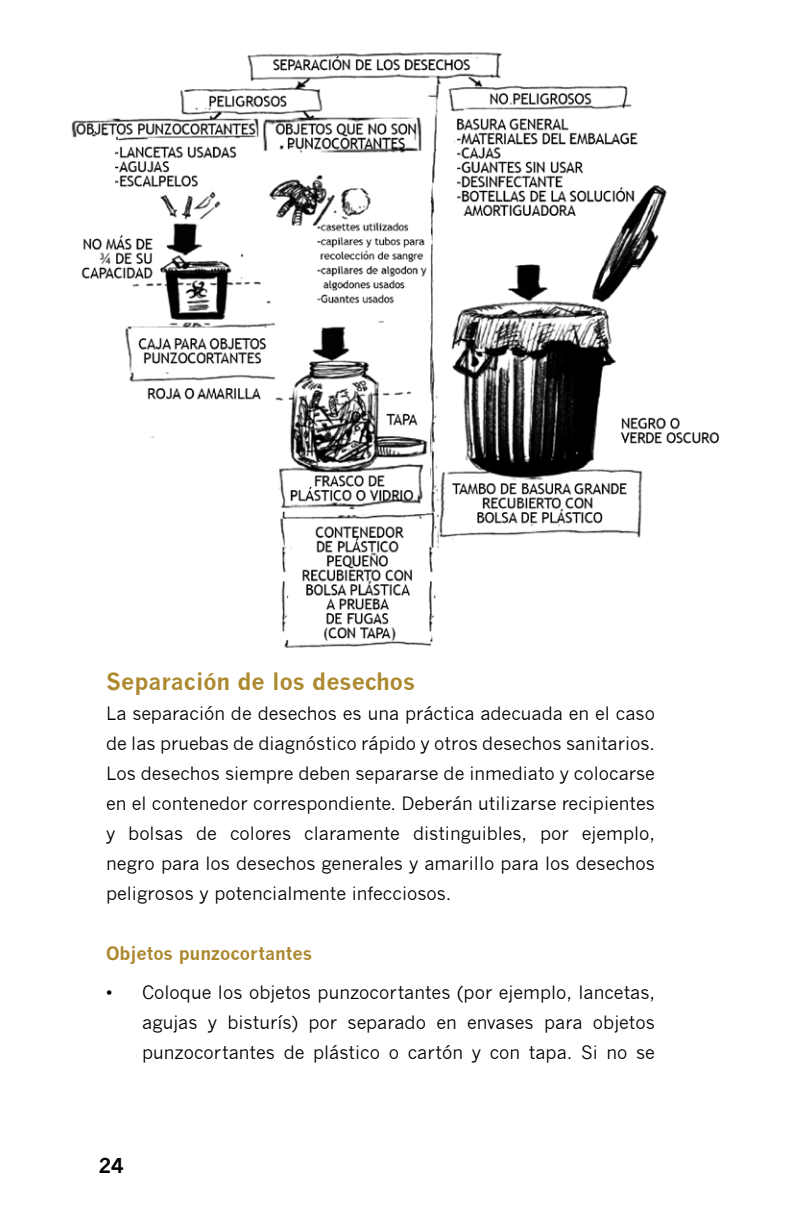
<style>
.page{position:relative;width:792px;height:1224px;background:#fff}
.page>*{position:absolute;margin:0;border:0;box-sizing:border-box;transform-origin:0 0}
.t1{font:700 23px "News Gothic";color:#ac882e}
.t2{font:700 20px "News Gothic";color:#000}
.t3{font:18px/30px "News Gothic";color:#000;text-align:justify}
.t4{font:700 18px "News Gothic";color:#ac882e}
</style>
<div class="page">
<img style="left:71px;top:52px;width:649px;height:596px">
<p class="t1" style="left:106px;top:667px;width:311px">Separación de los desechos</p>
<p class="t3" style="left:106px;top:699px;width:551px">La separación de desechos es una práctica adecuada en el caso de las pruebas de diagnóstico rápido y otros desechos sanitarios.<br>Los desechos siempre deben separarse de inmediato y colocarse en el contenedor correspondiente. Deberán utilizarse recipientes y bolsas de colores claramente distinguibles, por ejemplo, negro para los desechos generales y amarillo para los desechos peligrosos y potencialmente infecciosos.</p>
<p class="t4" style="left:106px;top:942px;width:208px">Objetos punzocortantes</p>
<p class="t3" style="left:142px;top:978px;width:514px;text-indent:-36px">• Coloque los objetos punzocortantes (por ejemplo, lancetas, agujas y bisturís) por separado en envases para objetos punzocortantes de plástico o cartón y con tapa. Si no se</p>
<p class="t2" style="left:99px;top:1153px;width:26px">245</p>
</div>
